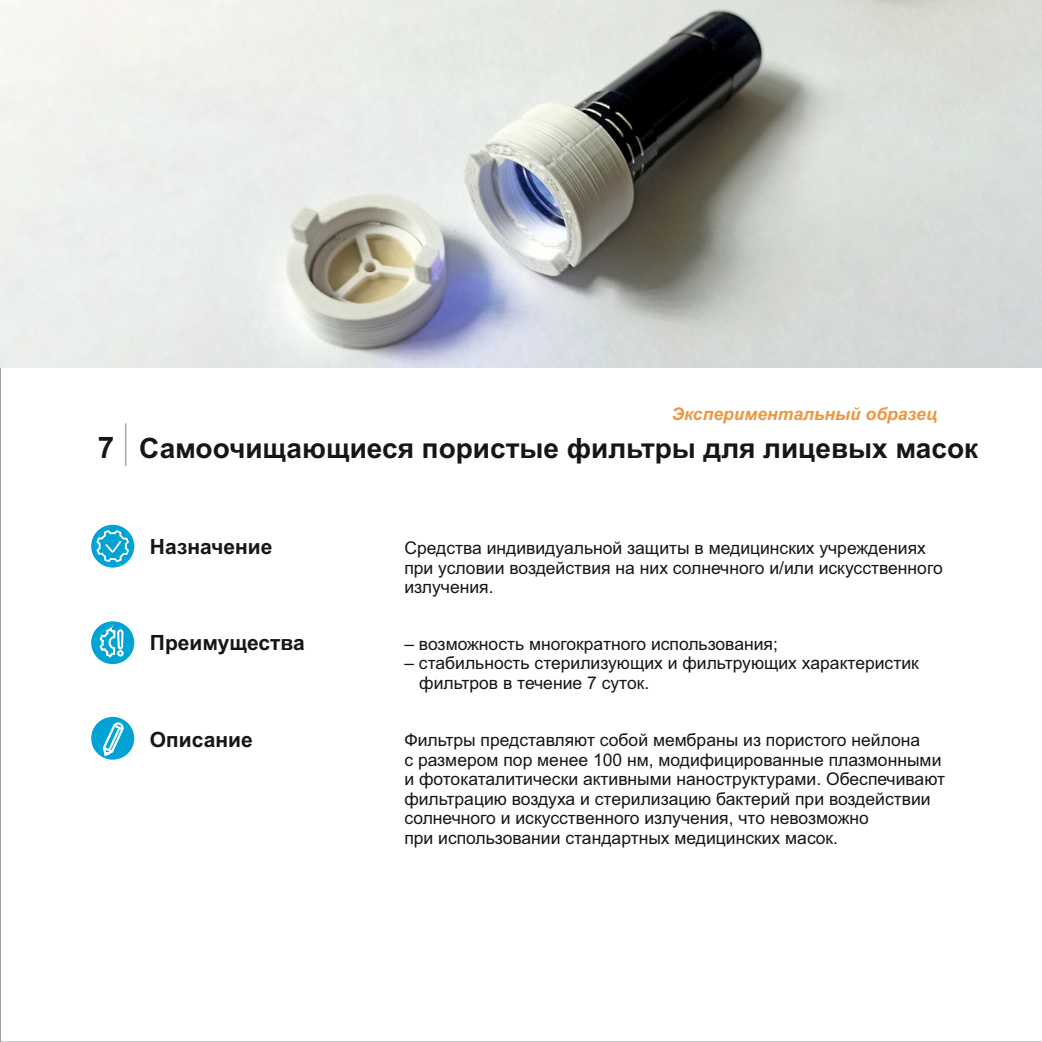
<style>
.page{position:relative;width:1042px;height:1042px;background:#fff}
.page>*{position:absolute;margin:0;border:0;box-sizing:border-box;transform-origin:0 0}
.t1{font:700 28px "Arial";color:#151616}
.t2{font:700 21px "Arial";color:#151616}
.t3{font:17.5px/19.6px "Arial";color:#151616}
.t4{font:italic 700 17.5px "Arial";color:#ed963f}
.s1{font-size:29.75px}
</style>
<div class="page">
<img style="left:1px;top:0;width:1040px;height:367px">
<div style="left:91px;top:621px;width:43px;height:43px;background:#00a3d4;border-radius:50%"></div>
<svg style="left:100px;top:621px;width:23px;height:44px"></svg>
<div style="left:91px;top:525px;width:43px;height:42px;background:#00a3d4;border-radius:50%"></div>
<svg style="left:96px;top:530px;width:33px;height:32px"></svg>
<div style="left:91px;top:717px;width:43px;height:42px;background:#00a3d4;border-radius:50%"></div>
<svg style="left:103px;top:723px;width:20px;height:33px"></svg>
<hr style="left:125px;top:423px;width:2px;height:43px;background:#afb0b0">
<p class="t4" style="left:671px;top:408px;width:267px">Экспериментальный образец</p>
<h1 class="t1" style="left:98px;top:437px;width:882px"><span class="s1">7</span> Самоочищающиеся пористые фильтры для лицевых масок</h1>
<p class="t2" style="left:150px;top:539px;width:124px">Назначение</p>
<p class="t3" style="left:404px;top:540px;width:540px">Средства индивидуальной защиты в медицинских учреждениях при условии воздействия на них солнечного и/или искусственного излучения.</p>
<p class="t2" style="left:150px;top:635px;width:156px">Преимущества</p>
<p class="t3" style="left:404px;top:635px;width:375px">– возможность многократного использования;</p>
<p class="t3" style="left:419px;top:655px;width:501px;text-indent:-15px">– стабильность стерилизующих и фильтрующих характеристик фильтров в течение 7 суток.</p>
<p class="t2" style="left:150px;top:731px;width:104px">Описание</p>
<p class="t3" style="left:404px;top:732px;width:542px">Фильтры представляют собой мембраны из пористого нейлона<br>с размером пор менее 100 нм, модифицированные плазмонными и фотокаталитически активными наноструктурами. Обеспечивают фильтрацию воздуха и стерилизацию бактерий при воздействии солнечного и искусственного излучения, что невозможно<br>при использовании стандартных медицинских масок.</p>
</div>
